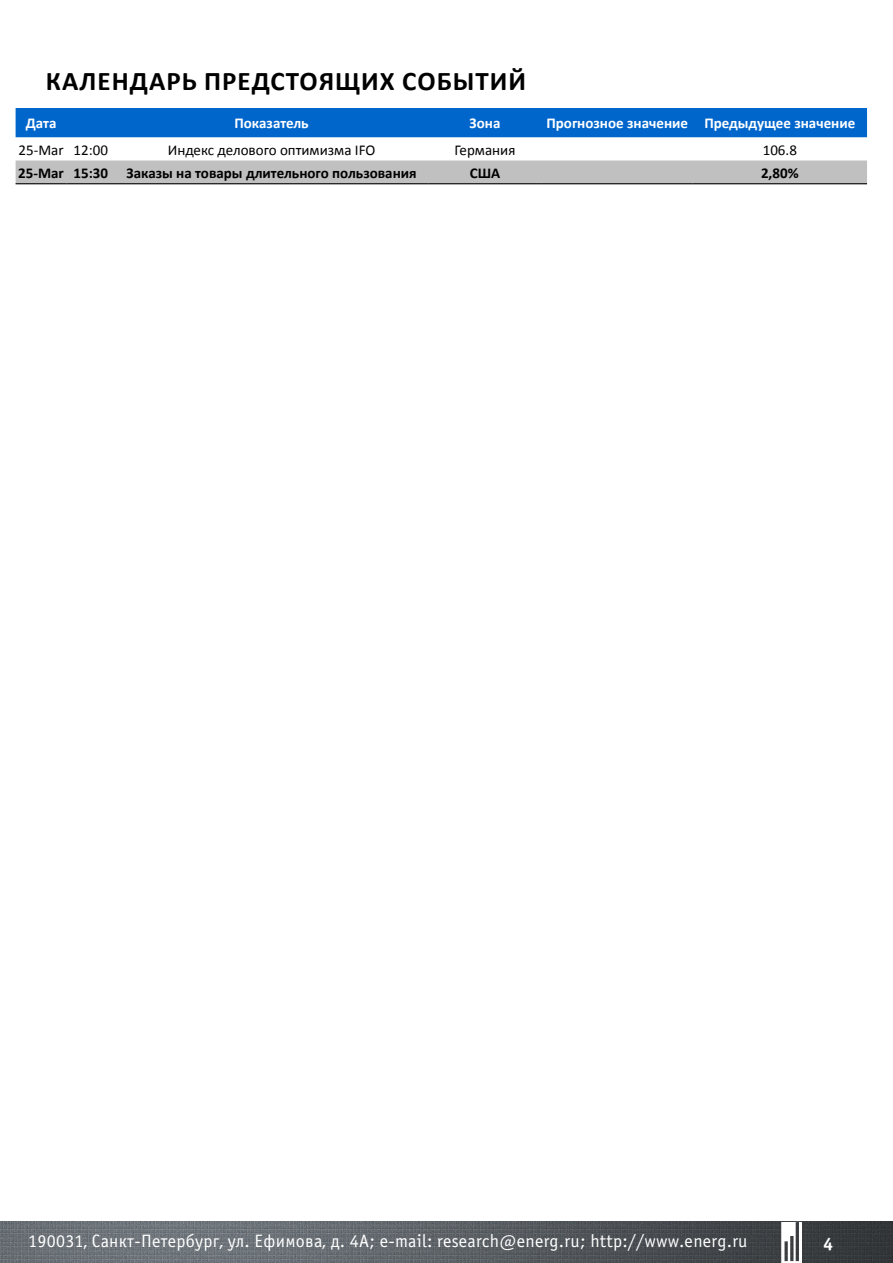
<style>
.page{position:relative;width:893px;height:1263px;background:#fff}
.page>*{position:absolute;margin:0;border:0;box-sizing:border-box;transform-origin:0 0}
.t1{font:700 27px "Calibri";color:#000}
.t2{font:18px "Officina Sans C";letter-spacing:.015em;color:#fff}
.t3{font:700 18px "Officina Sans C";color:#fff}
.t4{font:700 15px "Calibri";color:#000}
.t5{font:700 15px "Calibri";color:#fff}
.t6{font:15px "Calibri";color:#000}
</style>
<div class="page">
<div style="left:16px;top:108px;width:851px;height:29px;background:#06c"></div>
<div style="left:16px;top:160px;width:851px;height:23px;background:#c0c0c0"></div>
<hr style="left:16px;top:183px;width:51px;height:1px;background:#000">
<hr style="left:67px;top:183px;width:48px;height:1px;background:#000">
<hr style="left:115px;top:183px;width:313px;height:1px;background:#000">
<hr style="left:428px;top:183px;width:114px;height:1px;background:#000">
<hr style="left:542px;top:183px;width:151px;height:1px;background:#000">
<hr style="left:693px;top:183px;width:174px;height:1px;background:#000">
<img style="left:0;top:1222px;width:893px;height:41px">
<svg style="left:781px;top:1222px;width:21px;height:41px"></svg>
<h1 class="t1" style="left:46px;top:64px;width:34px">Календарь</h1>
<h1 class="t1" style="left:204px;top:64px;width:17px">предстоя</h1>
<h1 class="t1" style="left:335px;top:64px;width:86px">щих событий</h1>
<p class="t5" style="left:26px;top:114px;width:32px">Дата</p>
<p class="t5" style="left:234px;top:114px;width:76px">Показатель</p>
<p class="t5" style="left:470px;top:114px;width:32px">Зона</p>
<p class="t5" style="left:546px;top:114px;width:310px">Прогнозное значение Предыдущее значение</p>
<p class="t6" style="left:19px;top:140px;width:91px">25-Mar 12:00</p>
<p class="t6" style="left:168px;top:140px;width:209px">Индекс делового оптимизма IFO</p>
<p class="t6" style="left:455px;top:140px;width:62px">Германия</p>
<p class="t6" style="left:763px;top:140px;width:36px">106.8</p>
<p class="t4" style="left:18px;top:163px;width:400px">25-Mar 15:30 Заказы на товары длительного пользования</p>
<p class="t4" style="left:470px;top:163px;width:32px">США</p>
<p class="t4" style="left:761px;top:163px;width:39px">2,80%</p>
<p class="t2" style="left:28px;top:1231px;width:721px">190031, Санкт-Петербург, ул. Ефимова, д. 4А; e-mail: research@energ.ru; http://www.energ.ru</p>
<p class="t3" style="left:823px;top:1234px;width:12px">4</p>
<p class="t3" style="left:822px;top:1236px;width:12px">4</p>
</div>
